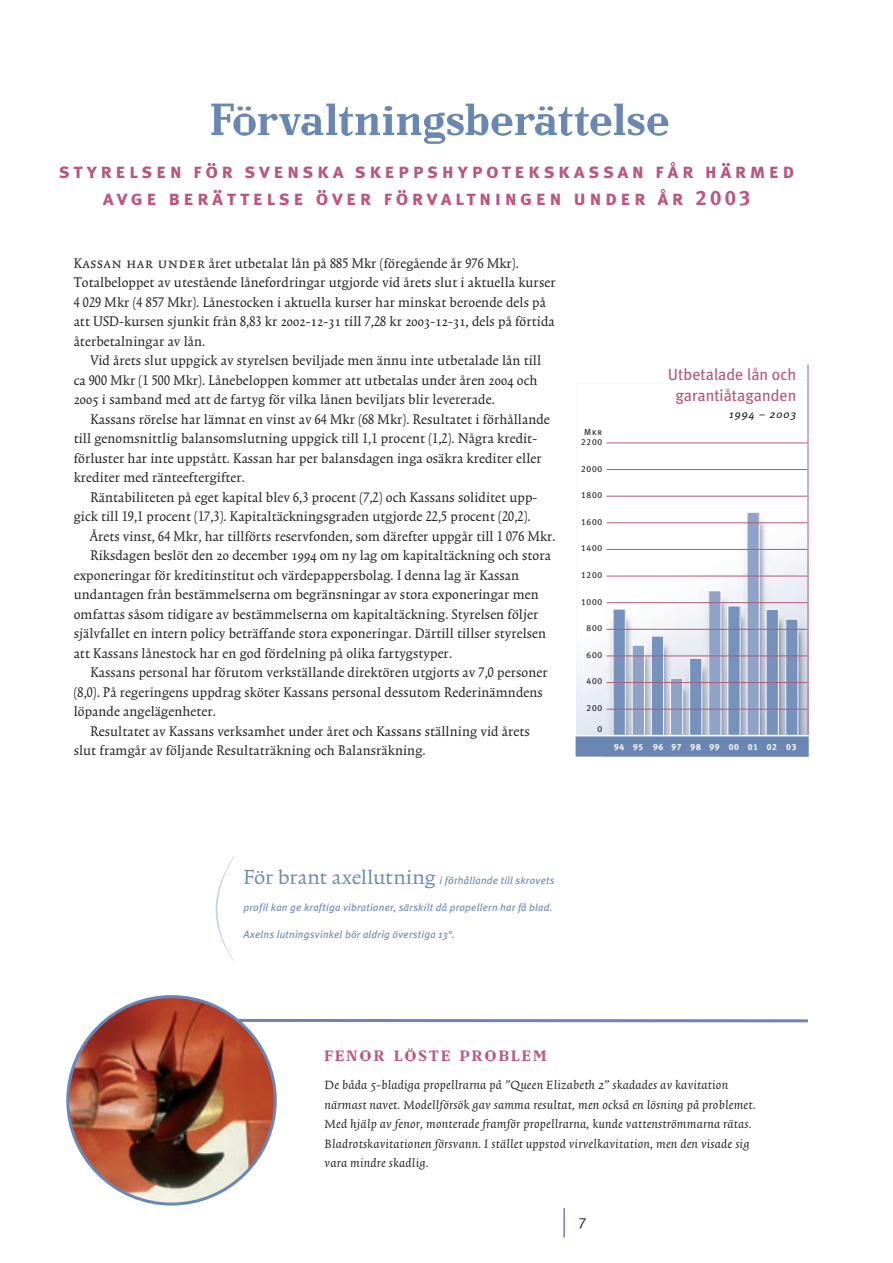
<style>
.page{position:relative;width:893px;height:1263px;background:#fff}
.page>*{position:absolute;margin:0;border:0;box-sizing:border-box;transform-origin:0 0}
.t1{font:63px "Zenith";letter-spacing:-.005em;color:#6a87b3}
.t2{font:24px "Trinite No 1 Rom Wid";color:#6a87b3}
.t3{font:21px/27px "Meta Plus Bold Caps";letter-spacing:.16em;color:#ba5781;text-align:center}
.t4{font:21px "Zenith";letter-spacing:.1em;color:#ba5781;scale:1.1 1}
.t5{font:16.5px/19.5px "Trinite No 1 Rom Con";letter-spacing:.01em;color:#231f20}
.t6{font:16.2px/20.2px "Meta Plus";color:#b15a79;text-align:center}
.t7{font:italic 15px/19.5px "Trinite No 1";letter-spacing:.015em;color:#231f20;scale:1.05 1}
.t8{font:15px "Meta Plus Normal Caps";color:#231f20}
.t9{font:italic 11.1px "Meta Plus";letter-spacing:.1em;color:#231f20}
.t10{font:italic 10.5px "Meta Plus";letter-spacing:.02em;color:#6a87b3}
.t11{font:8.85px/10.6px "Meta Plus Book Caps";letter-spacing:.075em;color:#231f20;text-align:center}
.t12{font:8.85px "Meta Plus Bold Caps";letter-spacing:.08em;color:#fff}
.s1{font-family:"Trinite No 1 Rom Con Exp"}
.s2{font-family:"Trinite No 1 Rom Con Tab"}
</style>
<div class="page">
<hr style="left:563px;top:1208px;width:2px;height:29px;background:#6a87b3">
<hr style="left:187px;top:1019px;width:621px;height:3px;background:#6a87b3">
<img style="left:68px;top:996px;width:207px;height:208px;border-radius:50%">
<svg style="left:216px;top:856px;width:19px;height:105px"></svg>
<svg style="left:576px;top:384px;width:232px;height:351px"></svg>
<img style="left:605px;top:512px;width:203px;height:223px">
<div style="left:613px;top:609px;width:12px;height:126px;background:#7691bb"></div>
<div style="left:613px;top:609px;width:13px;height:127px;border:1px solid #fff"></div>
<div style="left:632px;top:645px;width:12px;height:90px;background:#8ea3c7"></div>
<div style="left:632px;top:645px;width:13px;height:91px;border:1px solid #fff"></div>
<div style="left:651px;top:636px;width:13px;height:99px;background:#7691bb"></div>
<div style="left:651px;top:636px;width:13px;height:100px;border:1px solid #fff"></div>
<div style="left:670px;top:678px;width:13px;height:57px;background:#8ea3c7"></div>
<div style="left:670px;top:678px;width:13px;height:58px;border:1px solid #fff"></div>
<div style="left:690px;top:658px;width:12px;height:77px;background:#7691bb"></div>
<div style="left:689px;top:658px;width:13px;height:78px;border:1px solid #fff"></div>
<div style="left:709px;top:591px;width:12px;height:144px;background:#8ea3c7"></div>
<div style="left:708px;top:590px;width:13px;height:146px;border:1px solid #fff"></div>
<div style="left:728px;top:606px;width:12px;height:129px;background:#7691bb"></div>
<div style="left:727px;top:605px;width:13px;height:131px;border:1px solid #fff"></div>
<div style="left:747px;top:512px;width:12px;height:223px;background:#8ea3c7"></div>
<div style="left:747px;top:512px;width:13px;height:224px;border:1px solid #fff"></div>
<div style="left:766px;top:609px;width:12px;height:126px;background:#7691bb"></div>
<div style="left:766px;top:609px;width:13px;height:127px;border:1px solid #fff"></div>
<div style="left:786px;top:619px;width:12px;height:116px;background:#7691bb"></div>
<div style="left:785px;top:619px;width:13px;height:117px;border:1px solid #fff"></div>
<div style="left:576px;top:736px;width:232px;height:20px;background:#6a87b3"></div>
<div style="left:576px;top:736px;width:232px;height:20px;border:1px solid #6a87b3"></div>
<hr style="left:808px;top:364px;width:1px;height:372px;background:#b15a79">
<hr style="left:574px;top:735px;width:237px;height:1px;background:#fff">
<hr style="left:606px;top:709px;width:201px;height:1px;background:#b15a79">
<hr style="left:606px;top:682px;width:201px;height:1px;background:#b15a79">
<hr style="left:606px;top:655px;width:201px;height:1px;background:#b15a79">
<hr style="left:606px;top:629px;width:201px;height:1px;background:#b15a79">
<hr style="left:606px;top:602px;width:201px;height:1px;background:#b15a79">
<hr style="left:606px;top:576px;width:201px;height:1px;background:#b15a79">
<hr style="left:606px;top:549px;width:201px;height:1px;background:#b15a79">
<hr style="left:606px;top:522px;width:201px;height:1px;background:#b15a79">
<hr style="left:606px;top:496px;width:201px;height:1px;background:#b15a79">
<hr style="left:606px;top:469px;width:201px;height:1px;background:#b15a79">
<hr style="left:606px;top:442px;width:201px;height:1px;background:#b15a79">
<h1 class="t1" style="left:210px;top:94px;width:461px">Förvaltningsberättelse</h1>
<p class="t3" style="left:59px;top:157px;width:737px">styrelsen för svenska skeppshypotekskassan får härmed avge berättelse över förvaltningen under år 2003</p>
<p class="t5" style="left:74px;top:254px;width:483px"><span class="s1">Kassan har under</span> året utbetalat lån på <span class="s2">885</span> Mkr (föregående år <span class="s2">976</span> Mkr).<br>Totalbeloppet av utestående lånefordringar utgjorde vid årets slut i aktuella kurser <span class="s2">4 029</span> Mkr (<span class="s2">4 857</span> Mkr). Lånestocken i aktuella kurser har minskat beroende dels på att USD-kursen sjunkit från <span class="s2">8,83</span> kr 2002-12-31 till <span class="s2">7,28</span> kr 2003-12-31, dels på förtida återbetalningar av lån.</p>
<p class="t5" style="left:74px;top:352px;width:469px;text-indent:17px">Vid årets slut uppgick av styrelsen beviljade men ännu inte utbetalade lån till ca <span class="s2">900</span> Mkr (<span class="s2">1 500</span> Mkr). Lånebeloppen kommer att utbetalas under åren 2004 och<br>2005 i samband med att de fartyg för vilka lånen beviljats blir levererade.</p>
<p class="t5" style="left:74px;top:410px;width:478px;text-indent:17px">Kassans rörelse har lämnat en vinst av <span class="s2">64</span> Mkr (<span class="s2">68</span> Mkr). Resultatet i förhållande till genomsnittlig balansomslutning uppgick till <span class="s2">1,1</span> procent (<span class="s2">1,2</span>). Några kredit&shy;förluster har inte uppstått. Kassan har per balansdagen inga osäkra krediter eller krediter med ränteeftergifter.</p>
<p class="t5" style="left:90px;top:488px;width:448px">Räntabiliteten på eget kapital blev <span class="s2">6,3</span> procent (<span class="s2">7,2</span>) och Kassans soliditet upp-</p>
<p class="t5" style="left:74px;top:508px;width:458px">gick till <span class="s2">19,1</span> procent (<span class="s2">17,3</span>). Kapitaltäckningsgraden utgjorde <span class="s2">22,5</span> procent (<span class="s2">20,2</span>).</p>
<p class="t5" style="left:90px;top:527px;width:467px">Årets vinst, <span class="s2">64</span> Mkr, har tillförts reservfonden, som därefter uppgår till <span class="s2">1 076</span> Mkr.</p>
<p class="t5" style="left:90px;top:547px;width:462px">Riksdagen beslöt den 20 december 1994 om ny lag om kapitaltäckning och stora</p>
<p class="t5" style="left:74px;top:566px;width:447px">exponeringar för kreditinstitut och värdepappersbolag. I denna lag är Kassan</p>
<p class="t5" style="left:74px;top:586px;width:467px">undantagen från bestämmelserna om begränsningar av stora exponeringar men</p>
<p class="t5" style="left:74px;top:605px;width:466px">omfattas såsom tidigare av bestämmelserna om kapitaltäckning. Styrelsen följer</p>
<p class="t5" style="left:74px;top:625px;width:474px">självfallet en intern policy beträffande stora exponeringar. Därtill tillser styrelsen</p>
<p class="t5" style="left:74px;top:644px;width:380px">att Kassans lånestock har en god fördelning på olika fartygstyper.</p>
<p class="t5" style="left:90px;top:664px;width:459px">Kassans personal har förutom verkställande direktören utgjorts av <span class="s2">7,0</span> personer</p>
<p class="t5" style="left:74px;top:683px;width:471px">(<span class="s2">8,0</span>). På regeringens uppdrag sköter Kassans personal dessutom Rederinämndens</p>
<p class="t5" style="left:74px;top:703px;width:144px">löpande angelägenheter.</p>
<p class="t5" style="left:90px;top:722px;width:441px">Resultatet av Kassans verksamhet under året och Kassans ställning vid årets</p>
<p class="t5" style="left:74px;top:742px;width:353px">slut framgår av följande Resultaträkning och Balansräkning.</p>
<p class="t11" style="left:581px;top:426px;width:22px">Mkr<br>2200</p>
<p class="t11" style="left:581px;top:463px;width:22px">2000</p>
<p class="t11" style="left:581px;top:490px;width:22px">1800</p>
<p class="t11" style="left:581px;top:516px;width:22px">1600</p>
<p class="t11" style="left:581px;top:543px;width:22px">1400</p>
<p class="t11" style="left:581px;top:569px;width:22px">1200</p>
<p class="t11" style="left:581px;top:596px;width:22px">1000</p>
<p class="t11" style="left:587px;top:623px;width:17px">800</p>
<p class="t11" style="left:587px;top:649px;width:17px">600</p>
<p class="t11" style="left:587px;top:676px;width:17px">400</p>
<p class="t11" style="left:587px;top:703px;width:17px">200</p>
<p class="t11" style="left:597px;top:724px;width:6px">0</p>
<p class="t6" style="left:668px;top:364px;width:130px">Utbetalade lån och garantiåtaganden</p>
<p class="t9" style="left:729px;top:408px;width:69px">1994 – 2003</p>
<p class="t12" style="left:614px;top:741px;width:184px">94 95 96 97 98 99 00 01 02 03</p>
<h2 class="t2" style="left:243px;top:866px;width:194px">För brant axellutning</h2>
<p class="t10" style="left:440px;top:874px;width:117px">i förhållande till skrovets</p>
<p class="t10" style="left:243px;top:901px;width:311px">profil kan ge kraftiga vibrationer, särskilt då propellern har få blad.</p>
<p class="t10" style="left:243px;top:928px;width:213px">Axelns lutningsvinkel bör aldrig överstiga 13°.</p>
<p class="t4" style="left:325px;top:1047px;width:203px">FENOR LÖSTE PROBLEM</p>
<p class="t7" style="left:325px;top:1076px;width:412px">De båda 5-bladiga propellrarna på ”Queen Elizabeth 2” skadades av kavitation närmast navet. Modellförsök gav samma resultat, men också en lösning på problemet.<br>Med hjälp av fenor, monterade framför propellrarna, kunde vattenströmmarna rätas.<br>Bladrotskavitationen försvann. I stället uppstod virvelkavitation, men den visade sig vara mindre skadlig.</p>
<p class="t8" style="left:578px;top:1214px;width:10px">7</p>
</div>
